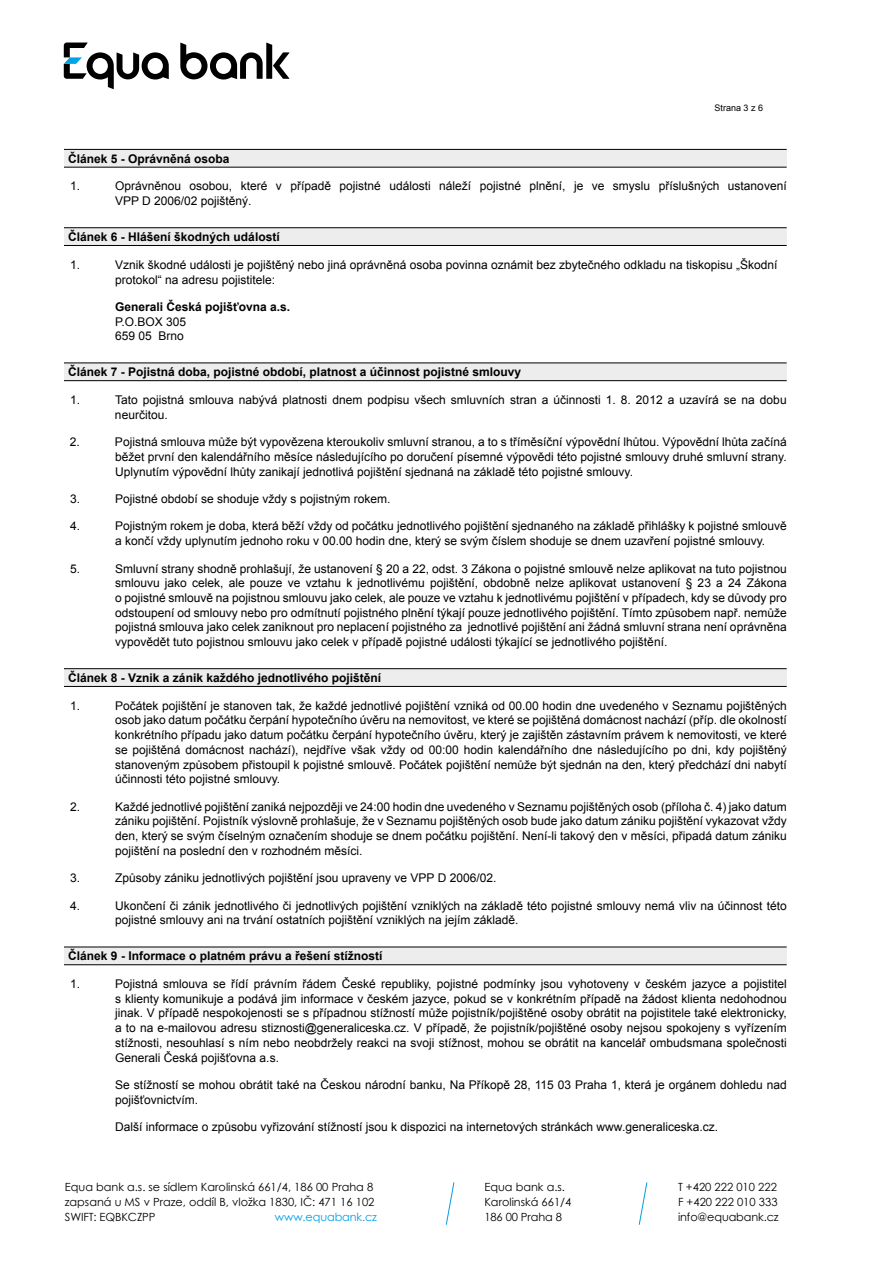
<style>
.page{position:relative;width:893px;height:1263px;background:#fff}
.page>*{position:absolute;margin:0;border:0;box-sizing:border-box;transform-origin:0 0}
.t1{font:12px/14.7px "Arial CE";color:#000}
.t2{font:700 12px "Arial";color:#000}
.t3{font:700 12px "Arial CE";color:#000}
.t4{font:11.25px/15px "Century Gothic";color:#000}
.t5{font:11.25px "Century Gothic";letter-spacing:-.01em;color:#009fe3}
.t6{font:9px "Arial";color:#000}
</style>
<div class="page">
<svg style="left:445px;top:1182px;width:10px;height:43px"></svg>
<svg style="left:638px;top:1182px;width:10px;height:43px"></svg>
<svg style="left:180px;top:43px;width:110px;height:37px"></svg>
<svg style="left:64px;top:43px;width:105px;height:46px"></svg>
<div style="left:64px;top:150px;width:723px;height:17px;background:#ededed"></div>
<hr style="left:64px;top:149px;width:723px;height:1px;background:#000">
<hr style="left:64px;top:167px;width:723px;height:1px;background:#000">
<div style="left:64px;top:228px;width:723px;height:17px;background:#ededed"></div>
<hr style="left:64px;top:227px;width:723px;height:1px;background:#000">
<hr style="left:64px;top:245px;width:723px;height:1px;background:#000">
<div style="left:64px;top:363px;width:723px;height:18px;background:#ededed"></div>
<hr style="left:64px;top:362px;width:723px;height:1px;background:#000">
<hr style="left:64px;top:380px;width:723px;height:1px;background:#000">
<div style="left:64px;top:669px;width:723px;height:17px;background:#ededed"></div>
<hr style="left:64px;top:668px;width:723px;height:1px;background:#000">
<hr style="left:64px;top:686px;width:723px;height:1px;background:#000">
<div style="left:64px;top:947px;width:723px;height:18px;background:#ededed"></div>
<hr style="left:64px;top:947px;width:723px;height:1px;background:#000">
<hr style="left:64px;top:964px;width:723px;height:1px;background:#000">
<p class="t6" style="left:715px;top:102px;width:50px">Strana 3 z 6</p>
<p class="t2" style="left:68px;top:150px;width:163px">Článek 5 - Oprávněná osoba</p>
<p class="t1" style="left:70px;top:179px;width:12px">1.</p>
<p class="t1" style="left:115px;top:179px;width:673px">Oprávněnou osobou, které v případě pojistné události náleží pojistné plnění, je ve smyslu příslušných ustanovení<br>VPP D 2006/02 pojištěný.</p>
<p class="t2" style="left:68px;top:229px;width:213px">Článek 6 - Hlášení škodných událostí</p>
<p class="t1" style="left:70px;top:257px;width:12px">1.</p>
<p class="t1" style="left:115px;top:257px;width:664px">Vznik škodné události je pojištěný nebo jiná oprávněná osoba povinna oznámit bez zbytečného odkladu na tiskopisu „Škodní protokol“ na adresu pojistitele:</p>
<p class="t3" style="left:115px;top:300px;width:177px">Generali Česká pojišťovna a.s.</p>
<p class="t1" style="left:115px;top:314px;width:73px">P.O.BOX 305<br>659 05 Brno</p>
<p class="t2" style="left:68px;top:364px;width:454px">Článek 7 - Pojistná doba, pojistné období, platnost a účinnost pojistné smlouvy</p>
<p class="t1" style="left:70px;top:393px;width:12px">1.</p>
<p class="t1" style="left:115px;top:393px;width:673px">Tato pojistná smlouva nabývá platnosti dnem podpisu všech smluvních stran a účinnosti 1. 8. 2012 a uzavírá se na dobu neurčitou.</p>
<p class="t1" style="left:70px;top:435px;width:12px">2.</p>
<p class="t1" style="left:115px;top:435px;width:673px;text-align:justify">Pojistná smlouva může být vypovězena kteroukoliv smluvní stranou, a to s tříměsíční výpovědní lhůtou. Výpovědní lhůta začíná běžet první den kalendářního měsíce následujícího po doručení písemné výpovědi této pojistné smlouvy druhé smluvní strany.<br>Uplynutím výpovědní lhůty zanikají jednotlivá pojištění sjednaná na základě této pojistné smlouvy.</p>
<p class="t1" style="left:70px;top:492px;width:12px">3.</p>
<p class="t1" style="left:115px;top:492px;width:277px">Pojistné období se shoduje vždy s pojistným rokem.</p>
<p class="t1" style="left:70px;top:519px;width:12px">4.</p>
<p class="t1" style="left:115px;top:519px;width:673px">Pojistným rokem je doba, která běží vždy od počátku jednotlivého pojištění sjednaného na základě přihlášky k pojistné smlouvě a končí vždy uplynutím jednoho roku v 00.00 hodin dne, který se svým číslem shoduje se dnem uzavření pojistné smlouvy.</p>
<p class="t1" style="left:70px;top:561px;width:12px">5.</p>
<p class="t1" style="left:115px;top:561px;width:673px;text-align:justify">Smluvní strany shodně prohlašují, že ustanovení § 20 a 22, odst. 3 Zákona o pojistné smlouvě nelze aplikovat na tuto pojistnou smlouvu jako celek, ale pouze ve vztahu k jednotlivému pojištění, obdobně nelze aplikovat ustanovení § 23 a 24 Zákona o pojistné smlouvě na pojistnou smlouvu jako celek, ale pouze ve vztahu k jednotlivému pojištění v případech, kdy se důvody pro odstoupení od smlouvy nebo pro odmítnutí pojistného plnění týkají pouze jednotlivého pojištění. Tímto způsobem např. nemůže pojistná smlouva jako celek zaniknout pro neplacení pojistného za jednotlivé pojištění ani žádná smluvní strana není oprávněna vypovědět tuto pojistnou smlouvu jako celek v případě pojistné události týkající se jednotlivého pojištění.</p>
<p class="t2" style="left:68px;top:670px;width:314px">Článek 8 - Vznik a zánik každého jednotlivého pojištění</p>
<p class="t1" style="left:70px;top:698px;width:12px">1.</p>
<p class="t1" style="left:115px;top:698px;width:673px;text-align:justify">Počátek pojištění je stanoven tak, že každé jednotlivé pojištění vzniká od 00.00 hodin dne uvedeného v Seznamu pojištěných osob jako datum počátku čerpání hypotečního úvěru na nemovitost, ve které se pojištěná domácnost nachází (příp. dle okolností konkrétního případu jako datum počátku čerpání hypotečního úvěru, který je zajištěn zástavním právem k nemovitosti, ve které se pojištěná domácnost nachází), nejdříve však vždy od 00:00 hodin kalendářního dne následujícího po dni, kdy pojištěný stanoveným způsobem přistoupil k pojistné smlouvě. Počátek pojištění nemůže být sjednán na den, který předchází dni nabytí účinnosti této pojistné smlouvy.</p>
<p class="t1" style="left:70px;top:799px;width:12px">2.</p>
<p class="t1" style="left:115px;top:799px;width:673px;text-align:justify">Každé jednotlivé pojištění zaniká nejpozději ve 24:00 hodin dne uvedeného v Seznamu pojištěných osob (příloha č. 4) jako datum zániku pojištění. Pojistník výslovně prohlašuje, že v Seznamu pojištěných osob bude jako datum zániku pojištění vykazovat vždy den, který se svým číselným označením shoduje se dnem počátku pojištění. Není-li takový den v měsíci, připadá datum zániku pojištění na poslední den v rozhodném měsíci.</p>
<p class="t1" style="left:70px;top:871px;width:12px">3.</p>
<p class="t1" style="left:115px;top:871px;width:383px">Způsoby zániku jednotlivých pojištění jsou upraveny ve VPP D 2006/02.</p>
<p class="t1" style="left:70px;top:898px;width:12px">4.</p>
<p class="t1" style="left:115px;top:898px;width:673px">Ukončení či zánik jednotlivého či jednotlivých pojištění vzniklých na základě této pojistné smlouvy nemá vliv na účinnost této pojistné smlouvy ani na trvání ostatních pojištění vzniklých na jejím základě.</p>
<p class="t2" style="left:68px;top:948px;width:316px">Článek 9 - Informace o platném právu a řešení stížností</p>
<p class="t1" style="left:70px;top:977px;width:12px">1.</p>
<p class="t1" style="left:115px;top:977px;width:673px;text-align:justify">Pojistná smlouva se řídí právním řádem České republiky, pojistné podmínky jsou vyhotoveny v českém jazyce a pojistitel s klienty komunikuje a podává jim informace v českém jazyce, pokud se v konkrétním případě na žádost klienta nedohodnou jinak. V případě nespokojenosti se s případnou stížností může pojistník/pojištěné osoby obrátit na pojistitele také elektronicky, a to na e-mailovou adresu stiznosti@generaliceska.cz. V případě, že pojistník/pojištěné osoby nejsou spokojeny s vyřízením stížnosti, nesouhlasí s ním nebo neobdržely reakci na svoji stížnost, mohou se obrátit na kancelář ombudsmana společnosti Generali Česká pojišťovna a.s.</p>
<p class="t1" style="left:115px;top:1078px;width:673px">Se stížností se mohou obrátit také na Českou národní banku, Na Příkopě 28, 115 03 Praha 1, která je orgánem dohledu nad pojišťovnictvím.</p>
<p class="t1" style="left:115px;top:1120px;width:604px">Další informace o způsobu vyřizování stížností jsou k dispozici na internetových stránkách www.generaliceska.cz.</p>
<p class="t4" style="left:65px;top:1179px;width:311px;text-align:justify">Equa bank a.s. se sídlem Karolinská 661/4, 186 00 Praha 8 zapsaná u MS v Praze, oddíl B, vložka 1830, IČ: 471 16 102<br>SWIFT: EQBKCZPP</p>
<p class="t5" style="left:275px;top:1209px;width:104px">www.equabank.cz</p>
<p class="t4" style="left:484px;top:1179px;width:89px">Equa bank a.s.<br>Karolinská 661/4<br>186 00 Praha 8</p>
<p class="t4" style="left:678px;top:1179px;width:102px">T +420 222 010 222<br>F +420 222 010 333 info@equabank.cz</p>
</div>
